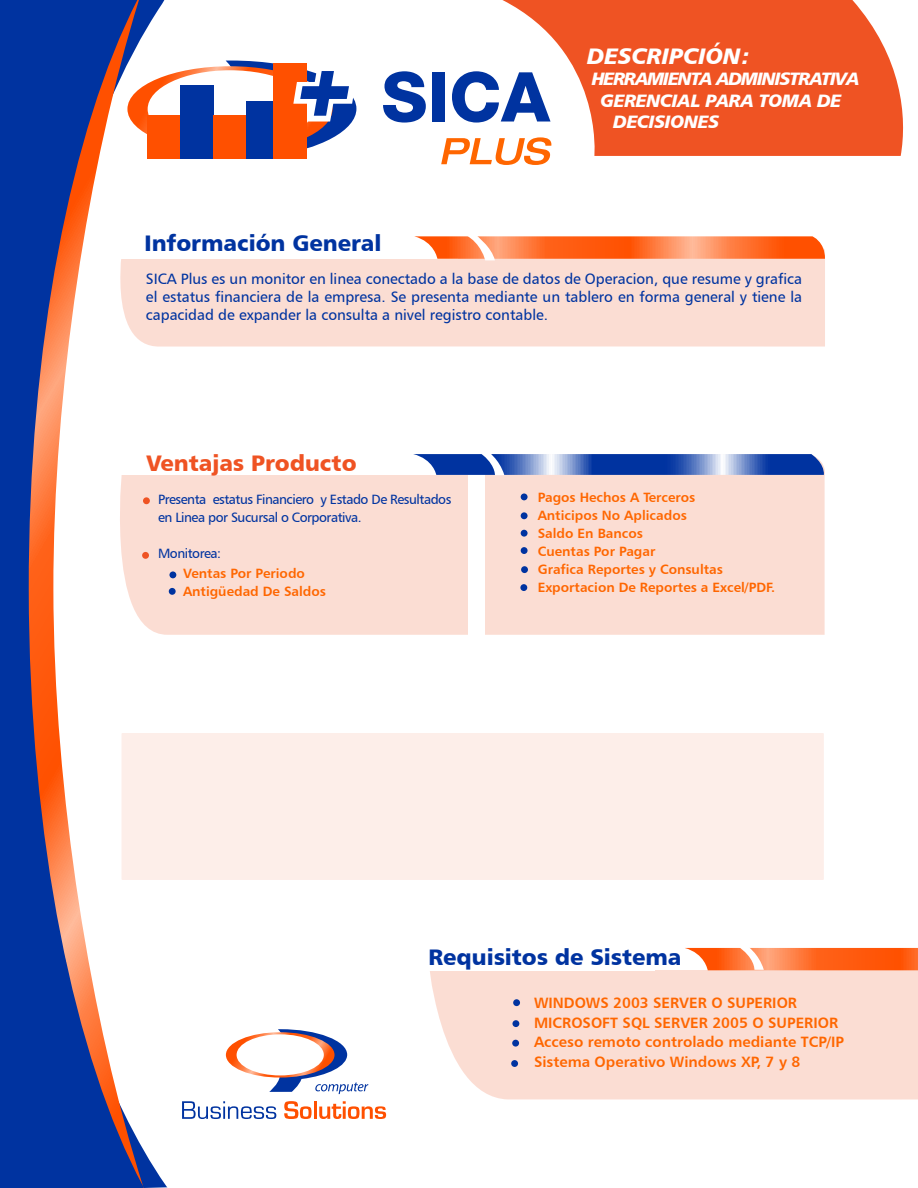
<style>
.page{position:relative;width:918px;height:1188px;background:#fff}
.page>*{position:absolute;margin:0;border:0;box-sizing:border-box;transform-origin:0 0}
.t1{font:22.5px "Humanist 777 BT Black B";color:#0033a0}
.t2{font:22.5px "Humanist 777 BT Black B";color:#ef5323}
.t3{font:22.5px "Humanist 777 BT Black Italic B";color:#fff}
.t4{font:18px "Humanist 777 BT Black Italic B";letter-spacing:-.02em;color:#fff}
.t5{font:18px "Humanist 777 BT Black Italic B";letter-spacing:-.055em;color:#fff}
.t6{font:15px/18px "Humanist 777 BT Roman B";color:#0033a0;text-align:justify}
.t7{font:15px/19.5px "Humanist 777 BT Bold B";color:#f60}
.t8{font:13.5px/18px "Humanist 777 BT Bold B";color:#f60}
.t9{font:13.5px/18.3px "Humanist 777 BT Roman B";letter-spacing:-.035em;color:#0033a0}
</style>
<div class="page">
<div style="left:430px;top:970px;width:488px;height:130px;background:#fbddd3"></div>
<div style="left:364px;top:946px;width:291px;height:25px;background:#fff"></div>
<div style="left:221px;top:475px;width:604px;height:160px;background:#fbddd3"></div>
<div style="left:221px;top:259px;width:604px;height:88px;background:#fbddd3"></div>
<svg style="left:502px;top:0;width:402px;height:156px;fill:#ef5323"></svg>
<svg style="left:414px;top:236px;width:411px;height:24px;background:#fe8148"></svg>
<div style="left:521px;top:493px;width:7px;height:7px;background:#0033a0;border-radius:50%"></div>
<div style="left:521px;top:512px;width:7px;height:7px;background:#0033a0;border-radius:50%"></div>
<div style="left:521px;top:530px;width:7px;height:7px;background:#0033a0;border-radius:50%"></div>
<div style="left:521px;top:547px;width:7px;height:7px;background:#0033a0;border-radius:50%"></div>
<div style="left:521px;top:566px;width:7px;height:7px;background:#0033a0;border-radius:50%"></div>
<div style="left:520px;top:584px;width:7px;height:7px;background:#0033a0;border-radius:50%"></div>
<svg style="left:223px;top:1101px;width:53px;height:18px"></svg>
<svg style="left:284px;top:1101px;width:28px;height:18px"></svg>
<hr style="left:314px;top:1101px;width:3px;height:18px;background:#ff5000">
<svg style="left:319px;top:1101px;width:67px;height:18px"></svg>
<svg style="left:226px;top:1029px;width:142px;height:65px"></svg>
<svg style="left:0;top:0;width:221px;height:1188px"></svg>
<svg style="left:28px;top:0;width:115px;height:1186px"></svg>
<div style="left:102px;top:450px;width:291px;height:25px;background:#fff"></div>
<div style="left:468px;top:459px;width:17px;height:177px;background:#fff"></div>
<svg style="left:413px;top:454px;width:412px;height:21px;background:#4a6ebb"></svg>
<div style="left:122px;top:733px;width:702px;height:147px;background:#fdeee9"></div>
<svg style="left:685px;top:947px;width:233px;height:23px;background:#ff7e43"></svg>
<div style="left:513px;top:999px;width:7px;height:7px;background:#0033a0;border-radius:50%"></div>
<div style="left:512px;top:1020px;width:7px;height:7px;background:#0033a0;border-radius:50%"></div>
<div style="left:512px;top:1040px;width:7px;height:7px;background:#0033a0;border-radius:50%"></div>
<div style="left:511px;top:1060px;width:7px;height:7px;background:#0033a0;border-radius:50%"></div>
<div style="left:143px;top:497px;width:7px;height:7px;background:#ef5323;border-radius:50%"></div>
<div style="left:142px;top:552px;width:7px;height:7px;background:#ef5323;border-radius:50%"></div>
<div style="left:169px;top:571px;width:7px;height:7px;background:#0033a0;border-radius:50%"></div>
<div style="left:169px;top:588px;width:7px;height:7px;background:#0033a0;border-radius:50%"></div>
<svg style="left:383px;top:71px;width:43px;height:52px"></svg>
<div style="left:432px;top:72px;width:13px;height:50px;background:#0033a0"></div>
<svg style="left:452px;top:71px;width:99px;height:52px"></svg>
<svg style="left:441px;top:137px;width:110px;height:28px"></svg>
<svg style="left:127px;top:61px;width:229px;height:98px"></svg>
<h1 class="t1" style="left:145px;top:229px;width:238px">Información General</h1>
<h1 class="t3" style="left:587px;top:41px;width:165px">DESCRIPCIÓN:</h1>
<p class="t5" style="left:592px;top:67px;width:269px">HERRAMIENTA ADMINISTRATIVA</p>
<p class="t4" style="left:601px;top:89px;width:242px">GERENCIAL PARA TOMA DE</p>
<p class="t4" style="left:613px;top:110px;width:108px">DECISIONES</p>
<p class="t6" style="left:146px;top:269px;width:658px">SICA Plus es un monitor en linea conectado a la base de datos de Operacion, que resume y grafica el estatus financiera de la empresa. Se presenta mediante un tablero en forma general y tiene la capacidad de expander la consulta a nivel registro contable.</p>
<h1 class="t2" style="left:146px;top:449px;width:212px">Ventajas Producto</h1>
<p class="t9" style="left:158px;top:489px;width:295px">Presenta estatus Financiero y Estado De Resultados en Linea por Sucursal o Corporativa.</p>
<p class="t9" style="left:158px;top:544px;width:65px">Monitorea:</p>
<p class="t8" style="left:183px;top:564px;width:145px">Ventas Por Periodo<br>Antigüedad De Saldos</p>
<p class="t8" style="left:538px;top:488px;width:239px">Pagos Hechos A Terceros<br>Anticipos No Aplicados<br>Saldo En Bancos<br>Cuentas Por Pagar<br>Grafica Reportes y Consultas<br>Exportacion De Reportes a Excel/PDF.</p>
<h1 class="t1" style="left:428px;top:942px;width:255px">Requisitos de Sistema</h1>
<p class="t7" style="left:534px;top:993px;width:312px">WINDOWS 2003 SERVER O SUPERIOR MICROSOFT SQL SERVER 2005 O SUPERIOR Acceso remoto controlado mediante TCP/IP Sistema Operativo Windows XP, 7 y 8</p>
</div>
